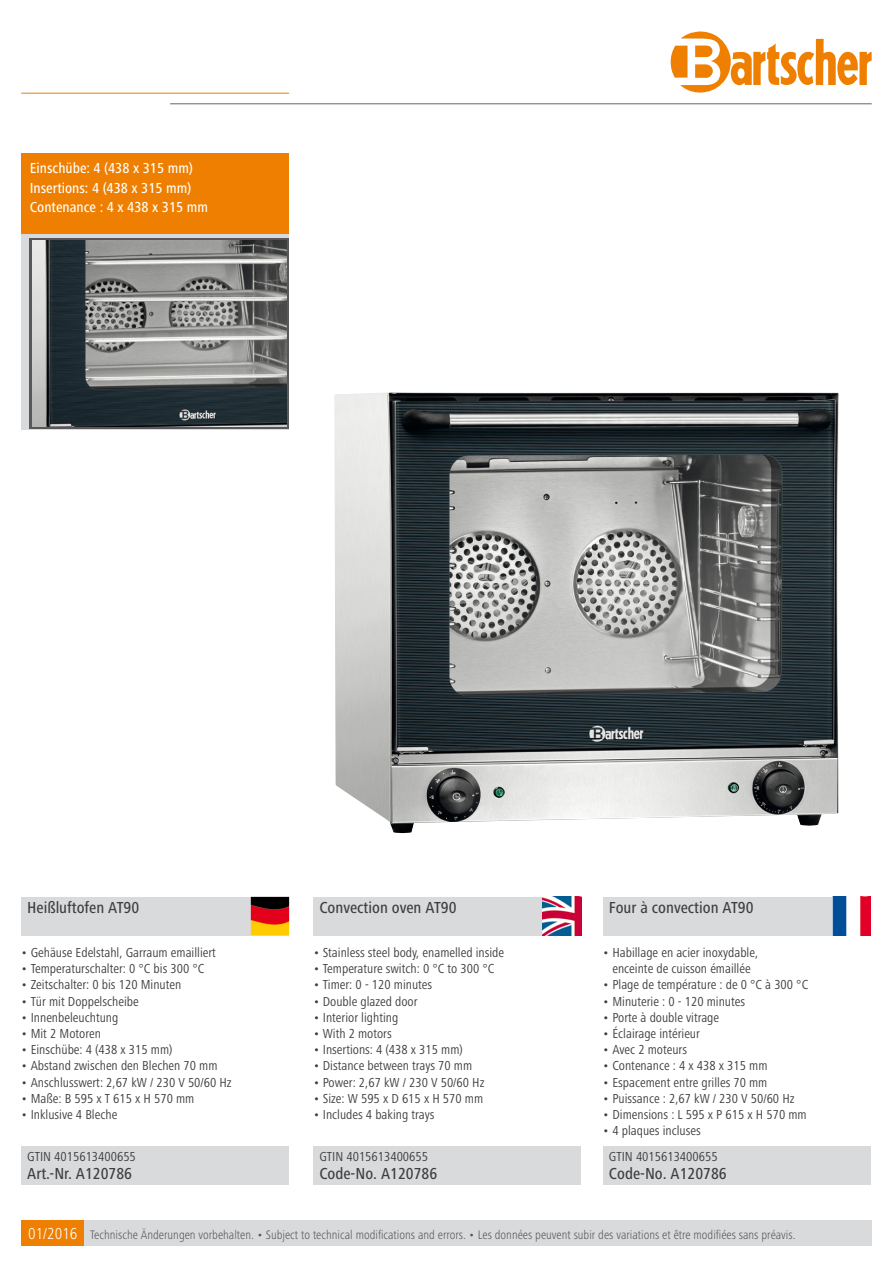
<style>
.page{position:relative;width:893px;height:1263px;background:#fff}
.page>*{position:absolute;margin:0;border:0;box-sizing:border-box;transform-origin:0 0}
.t1{font:500 condensed 16.5px "Frutiger Next LTW1 G";color:#3e3d40}
.t2{font:500 condensed 15px/19.5px "Frutiger Next LTW1 G";color:#fff}
.t3{font:condensed 13.5px/16.2px "Frutiger Next LTW1 G";color:#3e3d40;text-align:center}
.t4{font:300 condensed 12.75px "Frutiger Next LTW1 G";color:#58585a}
.s1{font-size:16.5px;color:#fff}
</style>
<div class="page">
<div style="left:50px;top:1220px;width:822px;height:26px;background:#d9dadb"></div>
<hr style="left:21px;top:93px;width:268px;height:1px;background:#ee7f00">
<hr style="left:170px;top:103px;width:702px;height:1px;background:#63656d">
<div style="left:21px;top:1220px;width:63px;height:26px;background:#ee7f00"></div>
<svg style="left:670px;top:31px;width:202px;height:62px"></svg>
<div style="left:21px;top:897px;width:268px;height:38px;background:#d9dadb"></div>
<div style="left:21px;top:1147px;width:268px;height:38px;background:#d9dadb"></div>
<div style="left:313px;top:897px;width:268px;height:38px;background:#d9dadb"></div>
<img style="left:543px;top:897px;width:38px;height:38px">
<div style="left:313px;top:1147px;width:268px;height:38px;background:#d9dadb"></div>
<div style="left:603px;top:897px;width:268px;height:38px;background:#d9dadb"></div>
<img style="left:833px;top:897px;width:38px;height:38px">
<div style="left:603px;top:1147px;width:268px;height:38px;background:#d9dadb"></div>
<img style="left:334px;top:392px;width:505px;height:441px">
<img style="left:251px;top:897px;width:38px;height:38px">
<div style="left:21px;top:153px;width:268px;height:276px;background:#d9dadb"></div>
<div style="left:21px;top:153px;width:268px;height:81px;background:#ee7f00"></div>
<svg style="left:30px;top:238px;width:259px;height:191px;background:#5c5c5e"></svg>
<img style="left:32px;top:240px;width:254px;height:186px">
<p class="t2" style="left:30px;top:158px;width:180px">Einschübe: 4 (438 x 315 mm)<br>Insertions: 4 (438 x 315 mm)<br>Contenance : 4 x 438 x 315 mm</p>
<p class="t1" style="left:27px;top:898px;width:114px">Heißluftofen AT90</p>
<p class="t1" style="left:319px;top:898px;width:139px">Convection oven AT90</p>
<p class="t1" style="left:609px;top:898px;width:146px">Four à convection AT90</p>
<p class="t3" style="left:21px;top:944px;width:196px">• Gehäuse Edelstahl, Garraum emailliert</p>
<p class="t3" style="left:21px;top:960px;width:185px">• Temperaturschalter: 0 °C bis 300 °C</p>
<p class="t3" style="left:21px;top:977px;width:162px">• Zeitschalter: 0 bis 120 Minuten</p>
<p class="t3" style="left:21px;top:993px;width:119px">• Tür mit Doppelscheibe</p>
<p class="t3" style="left:21px;top:1009px;width:99px">• Innenbeleuchtung</p>
<p class="t3" style="left:21px;top:1025px;width:81px">• Mit 2 Motoren</p>
<p class="t3" style="left:21px;top:1041px;width:153px">• Einschübe: 4 (438 x 315 mm)</p>
<p class="t3" style="left:21px;top:1058px;width:198px">• Abstand zwischen den Blechen 70 mm</p>
<p class="t3" style="left:21px;top:1074px;width:212px">• Anschlusswert: 2,67 kW / 230 V 50/60 Hz</p>
<p class="t3" style="left:21px;top:1090px;width:175px">• Maße: B 595 x T 615 x H 570 mm</p>
<p class="t3" style="left:21px;top:1106px;width:98px">• Inklusive 4 Bleche</p>
<p class="t3" style="left:313px;top:944px;width:192px">• Stainless steel body, enamelled inside</p>
<p class="t3" style="left:313px;top:960px;width:182px">• Temperature switch: 0 °C to 300 °C</p>
<p class="t3" style="left:313px;top:977px;width:120px">• Timer: 0 - 120 minutes</p>
<p class="t3" style="left:313px;top:993px;width:106px">• Double glazed door</p>
<p class="t3" style="left:313px;top:1009px;width:86px">• Interior lighting</p>
<p class="t3" style="left:313px;top:1025px;width:80px">• With 2 motors</p>
<p class="t3" style="left:313px;top:1041px;width:151px">• Insertions: 4 (438 x 315 mm)</p>
<p class="t3" style="left:313px;top:1058px;width:160px">• Distance between trays 70 mm</p>
<p class="t3" style="left:313px;top:1074px;width:173px">• Power: 2,67 kW / 230 V 50/60 Hz</p>
<p class="t3" style="left:313px;top:1090px;width:171px">• Size: W 595 x D 615 x H 570 mm</p>
<p class="t3" style="left:313px;top:1106px;width:123px">• Includes 4 baking trays</p>
<p class="t3" style="left:603px;top:944px;width:157px">• Habillage en acier inoxydable, enceinte de cuisson émaillée</p>
<p class="t3" style="left:603px;top:977px;width:207px">• Plage de température : de 0 °C à 300 °C</p>
<p class="t3" style="left:603px;top:993px;width:144px">• Minuterie : 0 - 120 minutes</p>
<p class="t3" style="left:603px;top:1009px;width:118px">• Porte à double vitrage</p>
<p class="t3" style="left:603px;top:1025px;width:98px">• Éclairage intérieur</p>
<p class="t3" style="left:603px;top:1041px;width:86px">• Avec 2 moteurs</p>
<p class="t3" style="left:603px;top:1058px;width:166px">• Contenance : 4 x 438 x 315 mm</p>
<p class="t3" style="left:603px;top:1074px;width:166px">• Espacement entre grilles 70 mm</p>
<p class="t3" style="left:603px;top:1090px;width:193px">• Puissance : 2,67 kW / 230 V 50/60 Hz</p>
<p class="t3" style="left:603px;top:1106px;width:205px">• Dimensions : L 595 x P 615 x H 570 mm</p>
<p class="t3" style="left:603px;top:1122px;width:99px">• 4 plaques incluses</p>
<p class="t3" style="left:27px;top:1149px;width:110px">GTIN 4015613400655</p>
<p class="t1" style="left:27px;top:1164px;width:106px">Art.-Nr. A120786</p>
<p class="t3" style="left:319px;top:1149px;width:110px">GTIN 4015613400655</p>
<p class="t1" style="left:319px;top:1164px;width:119px">Code-No. A120786</p>
<p class="t3" style="left:609px;top:1149px;width:110px">GTIN 4015613400655</p>
<p class="t1" style="left:609px;top:1164px;width:119px">Code-No. A120786</p>
<p class="t4" style="left:28px;top:1227px;width:769px"><span class="s1">01/2016</span> Technische Änderungen vorbehalten. • Subject to technical modifications and errors. • Les données peuvent subir des variations et être modifiées sans préavis.</p>
</div>
